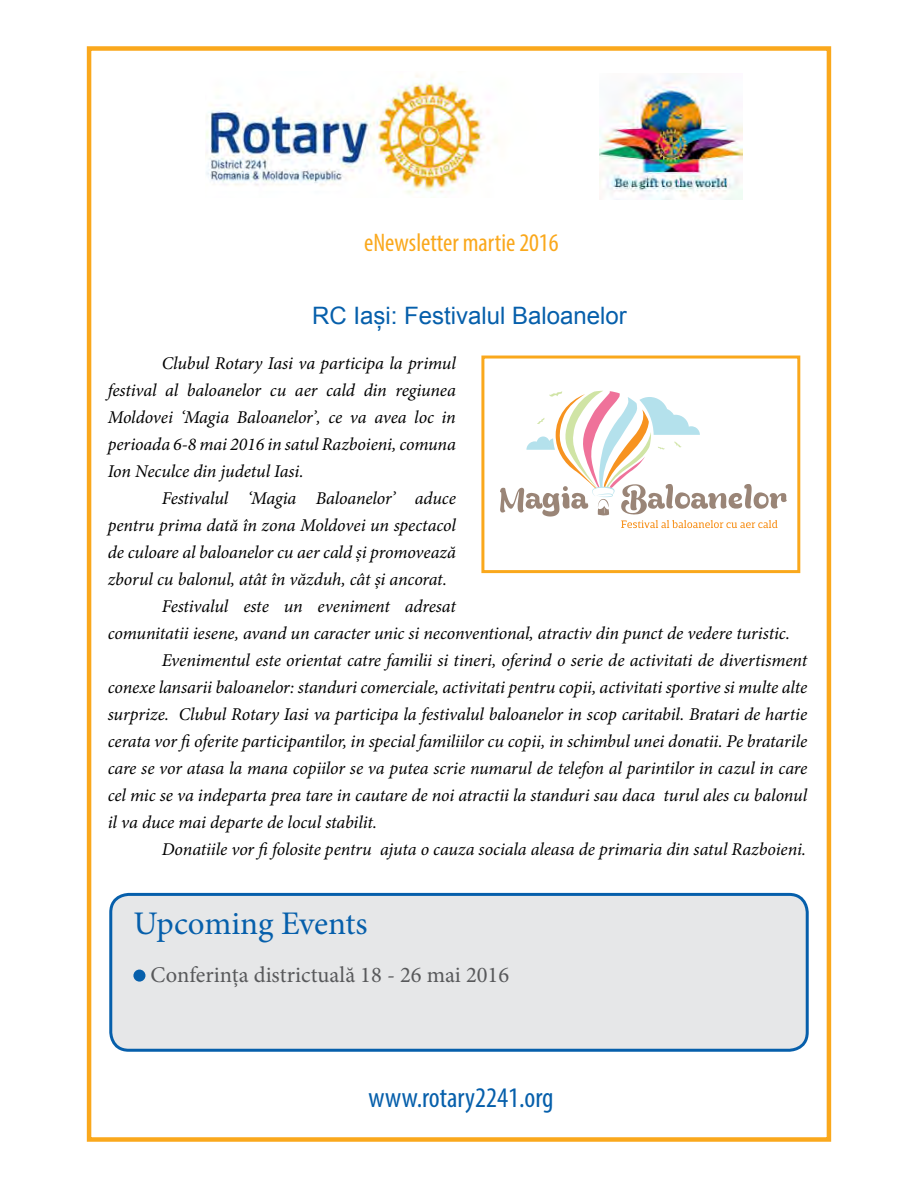
<style>
.page{position:relative;width:918px;height:1188px;background:#fff}
.page>*{position:absolute;margin:0;border:0;box-sizing:border-box;transform-origin:0 0}
.t1{font:33px "Minion Pro";letter-spacing:-.005em;color:#065fab}
.t2{font:condensed 28.5px "Myriad Pro";color:#065fab}
.t3{font:condensed 25.5px "Myriad Pro";color:#faa81c}
.t4{font:24px "Arial";color:#065fab}
.t5{font:22.5px "Minion Pro";color:#58595b}
.t6{font:italic 18px/27px "Minion Pro";letter-spacing:-.01em;color:#000;text-align:justify}
</style>
<div class="page">
<div style="left:87px;top:46px;width:744px;height:1096px;border:4px solid #faa81c"></div>
<img style="left:206px;top:74px;width:292px;height:120px">
<img style="left:599px;top:73px;width:143px;height:127px">
<div style="left:111px;top:894px;width:696px;height:156px;background:#e6e7e8;border-radius:18px"></div>
<div style="left:109px;top:893px;width:700px;height:159px;border:3px solid #065fab;border-radius:18px"></div>
<div style="left:133px;top:970px;width:12px;height:12px;background:#065fab;border-radius:50%"></div>
<svg style="left:500px;top:391px;width:287px;height:137px"></svg>
<div style="left:481px;top:356px;width:319px;height:217px;border:3px solid #faa81c"></div>
<h3 class="t3" style="left:364px;top:227px;width:196px">eNewsletter martie 2016</h3>
<h3 class="t4" style="left:312px;top:300px;width:316px">RC Iași: Festivalul Baloanelor</h3>
<p class="t6" style="left:108px;top:349px;width:350px;text-indent:54px">Clubul Rotary Iasi va participa la primul festival al baloanelor cu aer cald din regiunea Moldovei ‘Magia Baloanelor’, ce va avea loc in perioada 6-8 mai 2016 in satul Razboieni, comuna Ion Neculce din judetul Iasi.</p>
<p class="t6" style="left:162px;top:484px;width:296px">Festivalul ‘Magia Baloanelor’ aduce</p>
<p class="t6" style="left:108px;top:511px;width:350px">pentru prima dată în zona Moldovei un spectacol</p>
<p class="t6" style="left:108px;top:538px;width:350px">de culoare al baloanelor cu aer cald și promovează</p>
<p class="t6" style="left:108px;top:565px;width:341px">zborul cu balonul, atât în văzduh, cât și ancorat.</p>
<p class="t6" style="left:162px;top:592px;width:296px">Festivalul este un eveniment adresat</p>
<p class="t6" style="left:108px;top:619px;width:684px">comunitatii iesene, avand un caracter unic si neconventional, atractiv din punct de vedere turistic.</p>
<p class="t6" style="left:162px;top:646px;width:647px">Evenimentul este orientat catre familii si tineri, oferind o serie de activitati de divertisment</p>
<p class="t6" style="left:108px;top:673px;width:701px">conexe lansarii baloanelor: standuri comerciale, activitati pentru copii, activitati sportive si multe alte</p>
<p class="t6" style="left:108px;top:700px;width:701px">surprize. Clubul Rotary Iasi va participa la festivalul baloanelor in scop caritabil. Bratari de hartie</p>
<p class="t6" style="left:108px;top:727px;width:701px">cerata vor fi oferite participantilor, in special familiilor cu copii, in schimbul unei donatii. Pe bratarile</p>
<p class="t6" style="left:108px;top:754px;width:701px">care se vor atasa la mana copiilor se va putea scrie numarul de telefon al parintilor in cazul in care</p>
<p class="t6" style="left:108px;top:781px;width:701px">cel mic se va indeparta prea tare in cautare de noi atractii la standuri sau daca turul ales cu balonul</p>
<p class="t6" style="left:108px;top:808px;width:271px">il va duce mai departe de locul stabilit.</p>
<p class="t6" style="left:162px;top:835px;width:646px">Donatiile vor fi folosite pentru ajuta o cauza sociala aleasa de primaria din satul Razboieni.</p>
<h1 class="t1" style="left:133px;top:901px;width:236px">Upcoming Events</h1>
<p class="t5" style="left:151px;top:959px;width:360px">Conferința districtuală 18 - 26 mai 2016</p>
<h2 class="t2" style="left:368px;top:1080px;width:187px">www.rotary2241.org</h2>
</div>
